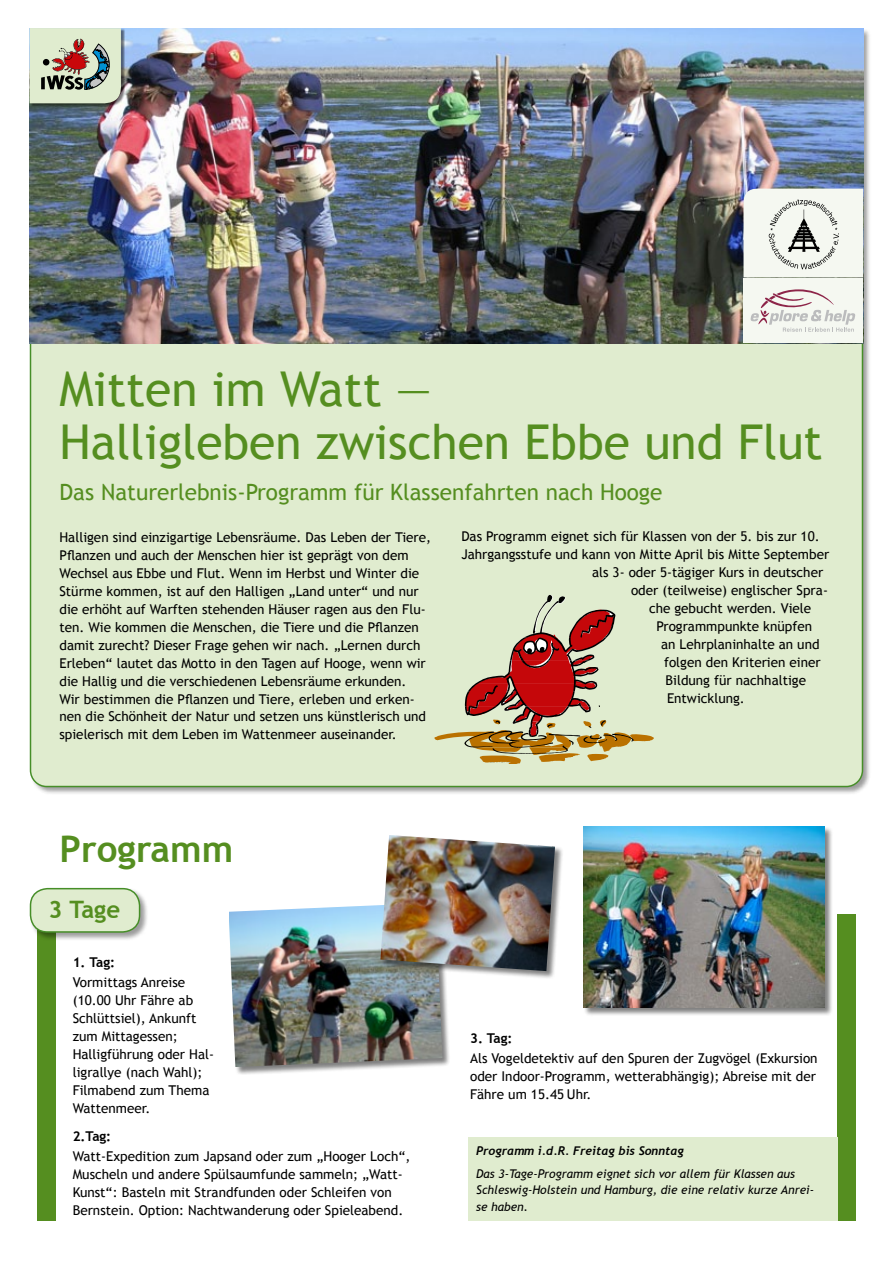
<style>
.page{position:relative;width:893px;height:1263px;background:#fff}
.page>*{position:absolute;margin:0;border:0;box-sizing:border-box;transform-origin:0 0}
.t1{font:48px/52.5px "Trebuchet MS";color:#558e20}
.t2{font:700 36.75px "Trebuchet MS";color:#558e20}
.t3{font:700 24px "Trebuchet MS";color:#558e20}
.t4{font:22.5px "Trebuchet MS";color:#558e20}
.t5{font:13.5px/18px "Trebuchet MS";color:#000}
.t6{font:700 13.5px "Trebuchet MS";letter-spacing:-.055em;color:#000}
.t7{font:italic 12px/16.5px "Trebuchet MS";color:#000}
.t8{font:italic 700 12px "Trebuchet";color:#000}
</style>
<div class="page">
<div style="left:30px;top:343px;width:833px;height:444px;background:#e0eccf"></div>
<div style="left:37px;top:925px;width:18px;height:295px;background:#558e20"></div>
<div style="left:838px;top:914px;width:18px;height:306px;background:#558e20"></div>
<div style="left:228px;top:902px;width:223px;height:173px;background:#000;opacity:.5"></div>
<img style="left:229px;top:903px;width:213px;height:164px">
<div style="left:583px;top:826px;width:250px;height:190px;background:#000;opacity:.5"></div>
<img style="left:583px;top:826px;width:242px;height:181px">
<div style="left:380px;top:835px;width:183px;height:144px;background:#000;opacity:.5"></div>
<img style="left:380px;top:835px;width:175px;height:136px">
<img style="left:30px;top:28px;width:833px;height:315px">
<div style="left:30px;top:28px;width:95px;height:80px;background:#000;opacity:.51"></div>
<svg style="left:30px;top:28px;width:92px;height:76px"></svg>
<svg style="left:743px;top:188px;width:120px;height:89px"></svg>
<div style="left:743px;top:279px;width:120px;height:64px;background:#f5f8f1"></div>
<svg style="left:750px;top:289px;width:105px;height:43px"></svg>
<div style="left:468px;top:1137px;width:369px;height:83px;background:#e0eccf"></div>
<svg style="left:434px;top:594px;width:220px;height:169px"></svg>
<div style="left:29px;top:887px;width:120px;height:54px;background:#000;opacity:.39"></div>
<div style="left:31px;top:889px;width:109px;height:43px;background:#e0eccf;border-radius:17px"></div>
<div style="left:30px;top:888px;width:110px;height:45px;border:2px solid #468e28;border-radius:17px"></div>
<h1 class="t1" style="left:60px;top:363px;width:764px">Mitten im Watt —<br>Halligleben zwischen Ebbe und Flut</h1>
<h3 class="t4" style="left:60px;top:478px;width:604px">Das Naturerlebnis-Programm für Klassenfahrten nach Hooge</h3>
<p class="t5" style="left:59px;top:528px;width:373px">Halligen sind einzigartige Lebensräume. Das Leben der Tiere, Pflanzen und auch der Menschen hier ist geprägt von dem Wechsel aus Ebbe und Flut. Wenn im Herbst und Winter die Stürme kommen, ist auf den Halligen „Land unter“ und nur die erhöht auf Warften stehenden Häuser ragen aus den Flu&shy;ten. Wie kommen die Menschen, die Tiere und die Pflanzen damit zurecht? Dieser Frage gehen wir nach. „Lernen durch Erleben“ lautet das Motto in den Tagen auf Hooge, wenn wir die Hallig und die verschiedenen Lebensräume erkunden.<br>Wir bestimmen die Pflanzen und Tiere, erleben und erken&shy;nen die Schönheit der Natur und setzen uns künstlerisch und spielerisch mit dem Leben im Wattenmeer auseinander.</p>
<p class="t5" style="left:461px;top:528px;width:360px">Das Programm eignet sich für Klassen von der 5. bis zur 10.</p>
<p class="t5" style="left:461px;top:546px;width:369px">Jahrgangsstufe und kann von Mitte April bis Mitte September</p>
<p class="t5" style="left:592px;top:564px;width:233px">als 3- oder 5-tägiger Kurs in deutscher</p>
<p class="t5" style="left:631px;top:582px;width:198px">oder (teilweise) englischer Spra-</p>
<p class="t5" style="left:649px;top:600px;width:164px">che gebucht werden. Viele</p>
<p class="t5" style="left:656px;top:618px;width:157px">Programmpunkte knüpfen</p>
<p class="t5" style="left:661px;top:636px;width:160px">an Lehrplaninhalte an und</p>
<p class="t5" style="left:664px;top:654px;width:158px">folgen den Kriterien einer</p>
<p class="t5" style="left:665px;top:672px;width:142px">Bildung für nachhaltige</p>
<p class="t5" style="left:667px;top:690px;width:79px">Entwicklung.</p>
<h2 class="t2" style="left:60px;top:826px;width:175px">Programm</h2>
<h3 class="t3" style="left:49px;top:894px;width:73px">3 Tage</h3>
<p class="t6" style="left:73px;top:953px;width:44px">1. Tag:</p>
<p class="t5" style="left:73px;top:973px;width:143px">Vormittags Anreise (10.00 Uhr Fähre ab<br>Schlüttsiel), Ankunft zum Mittagessen;<br>Halligführung oder Hal&shy;ligrallye (nach Wahl);<br>Filmabend zum Thema<br>Wattenmeer.</p>
<p class="t6" style="left:73px;top:1128px;width:40px">2.Tag:</p>
<p class="t5" style="left:73px;top:1147px;width:339px">Watt-Expedition zum Japsand oder zum „Hooger Loch“, Muscheln und andere Spülsaumfunde sammeln; „Watt-Kunst“: Basteln mit Strandfunden oder Schleifen von Bernstein. Option: Nachtwanderung oder Spieleabend.</p>
<p class="t6" style="left:470px;top:1030px;width:44px">3. Tag:</p>
<p class="t5" style="left:470px;top:1049px;width:349px;text-align:justify">Als Vogeldetektiv auf den Spuren der Zugvögel (Exkursion oder Indoor-Programm, wetterabhängig); Abreise mit der Fähre um 15.45 Uhr.</p>
<p class="t8" style="left:476px;top:1144px;width:209px">Programm i.d.R. Freitag bis Sonntag</p>
<p class="t7" style="left:476px;top:1165px;width:339px">Das 3-Tage-Programm eignet sich vor allem für Klassen aus<br>Schleswig-Holstein und Hamburg, die eine relativ kurze Anrei&shy;se haben.</p>
</div>
